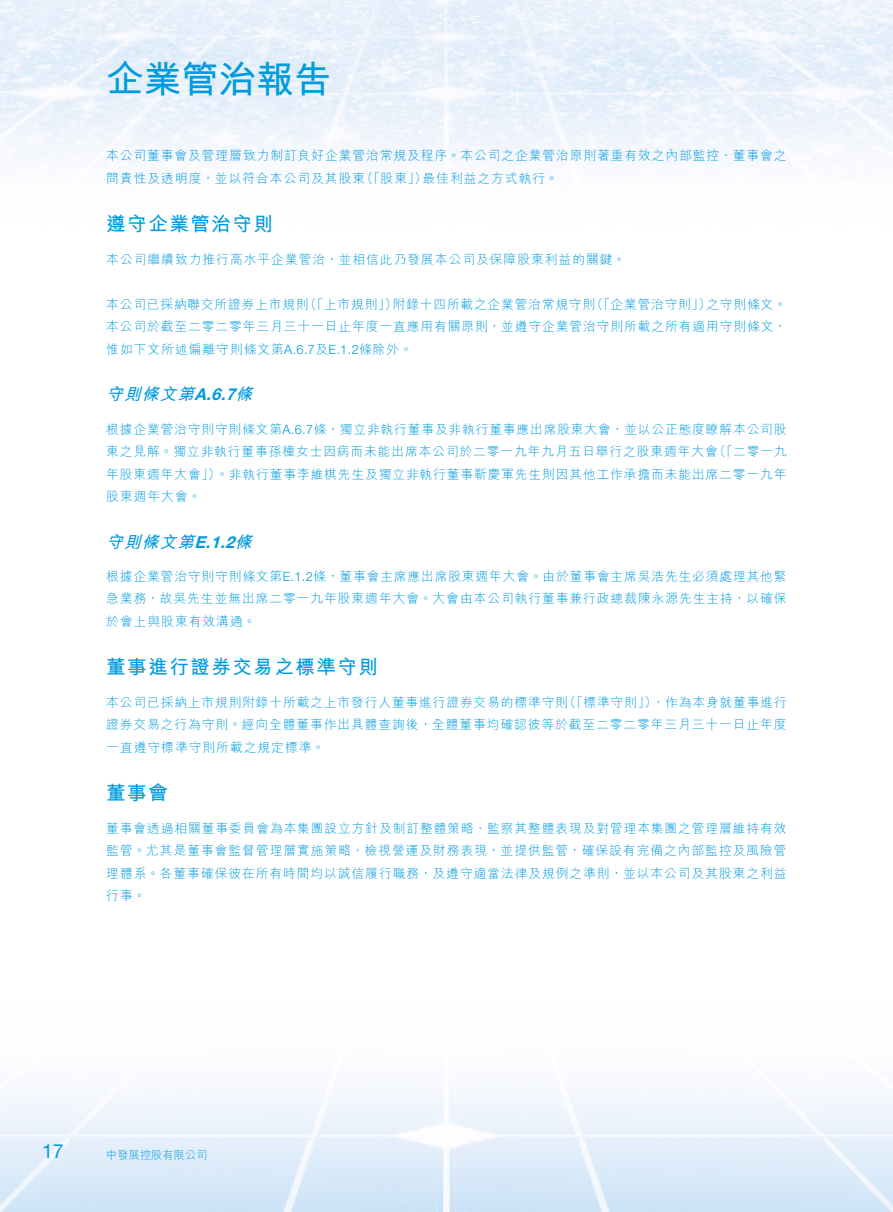
<style>
.page{position:relative;width:893px;height:1212px;background:#fff}
.page>*{position:absolute;margin:0;border:0;box-sizing:border-box;transform-origin:0 0}
.t1{font:700 37.5px "M Hei HK";color:#009bde}
._01_H1{font:700 19.5px "M Hei HK";letter-spacing:.08em;color:#009bde}
.t2{font:19.5px "Helvetica Neue LT Std";color:#009bde}
._03_H3{font:italic 700 16.5px "M Hei HK";color:#009bde}
._03_H3-2{font:italic 700 16.5px "Helvetica Neue LT Std";color:#009bde}
._00_txt{font:300 12.75px/22.5px "M Hei HK";letter-spacing:.07em;color:#009bde}
.t3{font:300 11.25px "M Hei HK";color:#009bde}
.s1{font-family:"Helvetica Neue LT Std"}
</style>
<div class="page">
<img style="left:0;top:0;width:893px;height:1212px">
<h1 class="t1" style="left:106px;top:52px;width:226px">企業管治報告</h1>
<p class="_00_txt" style="left:422px;top:144px;width:366px;text-indent:-316px">本公司董事會及管理層致力制訂良好企業管治常規及程序。本公司之企業管治原則著重有效之內部監控、董事會之最佳利益之方式執行。</p>
<p class="_00_txt" style="left:361px;top:167px;width:68px">（「股東」）</p>
<p class="_00_txt" style="left:106px;top:167px;width:260px">問責性及透明度，並以符合本公司及其股東</p>
<p class="_01_H1" style="left:106px;top:209px;width:168px">遵守企業管治守則</p>
<p class="_00_txt" style="left:106px;top:248px;width:521px">本公司繼續致力推行高水平企業管治，並相信此乃發展本公司及保障股東利益的關鍵。</p>
<p class="_00_txt" style="left:304px;top:293px;width:95px">（「上市規則」）</p>
<p class="_00_txt" style="left:591px;top:293px;width:122px">（「企業管治守則」）</p>
<p class="_00_txt" style="left:393px;top:293px;width:204px">附錄十四所載之企業管治常規守則</p>
<p class="_00_txt" style="left:106px;top:293px;width:682px">本公司已採納聯交所證券上市規則<br>本公司於截至二零二零年三月三十一日止年度一直應用有關原則，並遵守企業管治守則所載之所有適用守則條文，惟如下文所述偏離守則條文第<span class="s1">A.6.7</span>及<span class="s1">E.1.2</span>條除外。</p>
<p class="_03_H3" style="left:236px;top:382px;width:24px">條</p>
<p class="_00_txt" style="left:706px;top:293px;width:82px">之守則條文。</p>
<p class="_03_H3" style="left:106px;top:382px;width:106px">守則條文第<span class="s1">A</span></p>
<p class="_00_txt" style="left:106px;top:417px;width:682px;text-align:right">根據企業管治守則守則條文第<span class="s1">A.6.7</span>條，獨立非執行董事及非執行董事應出席股東大會，並以公正態度瞭解本公司股（「二零一九</p>
<p class="_03_H3-2" style="left:206px;top:384px;width:36px">.6.7</p>
<p class="_00_txt" style="left:106px;top:440px;width:682px">東之見解。獨立非執行董事孫橦女士因病而未能出席本公司於二零一九年九月五日舉行之股東週年大會<br>年股東週年大會」）。非執行董事李維棋先生及獨立非執行董事靳慶軍先生則因其他工作承擔而未能出席二零一九年股東週年大會。</p>
<p class="_03_H3" style="left:235px;top:529px;width:24px">條</p>
<p class="_03_H3" style="left:106px;top:529px;width:106px">守則條文第<span class="s1">E</span></p>
<p class="_00_txt" style="left:106px;top:564px;width:682px;text-align:justify">根據企業管治守則守則條文第<span class="s1">E.1.2</span>條，董事會主席應出席股東週年大會。由於董事會主席吳浩先生必須處理其他緊急業務，故吳先生並無出席二零一九年股東週年大會。大會由本公司執行董事兼行政總裁陳永源先生主持，以確保於會上與股東有效溝通。</p>
<p class="_01_H1" style="left:106px;top:652px;width:273px">董事進行證券交易之標準守則</p>
<p class="_00_txt" style="left:652px;top:691px;width:136px">，作為本身就董事進行</p>
<p class="_03_H3-2" style="left:206px;top:531px;width:36px">.1.2</p>
<p class="_00_txt" style="left:564px;top:691px;width:95px">（「標準守則」）</p>
<p class="_00_txt" style="left:106px;top:691px;width:682px">本公司已採納上市規則附錄十所載之上市發行人董事進行證券交易的標準守則<br>證券交易之行為守則。經向全體董事作出具體查詢後，全體董事均確認彼等於截至二零二零年三月三十一日止年度一直遵守標準守則所載之規定標準。</p>
<p class="_01_H1" style="left:106px;top:778px;width:63px">董事會</p>
<p class="_00_txt" style="left:106px;top:817px;width:682px;text-align:justify">董事會透過相關董事委員會為本集團設立方針及制訂整體策略、監察其整體表現及對管理本集團之管理層維持有效監管。尤其是董事會監督管理層實施策略、檢視營運及財務表現，並提供監管，確保設有完備之內部監控及風險管理體系。各董事確保彼在所有時間均以誠信履行職務，及遵守適當法律及規例之準則，並以本公司及其股東之利益行事。</p>
<p class="t2" style="left:42px;top:1139px;width:23px">17</p>
<p class="t3" style="left:106px;top:1149px;width:103px">中發展控股有限公司</p>
</div>
